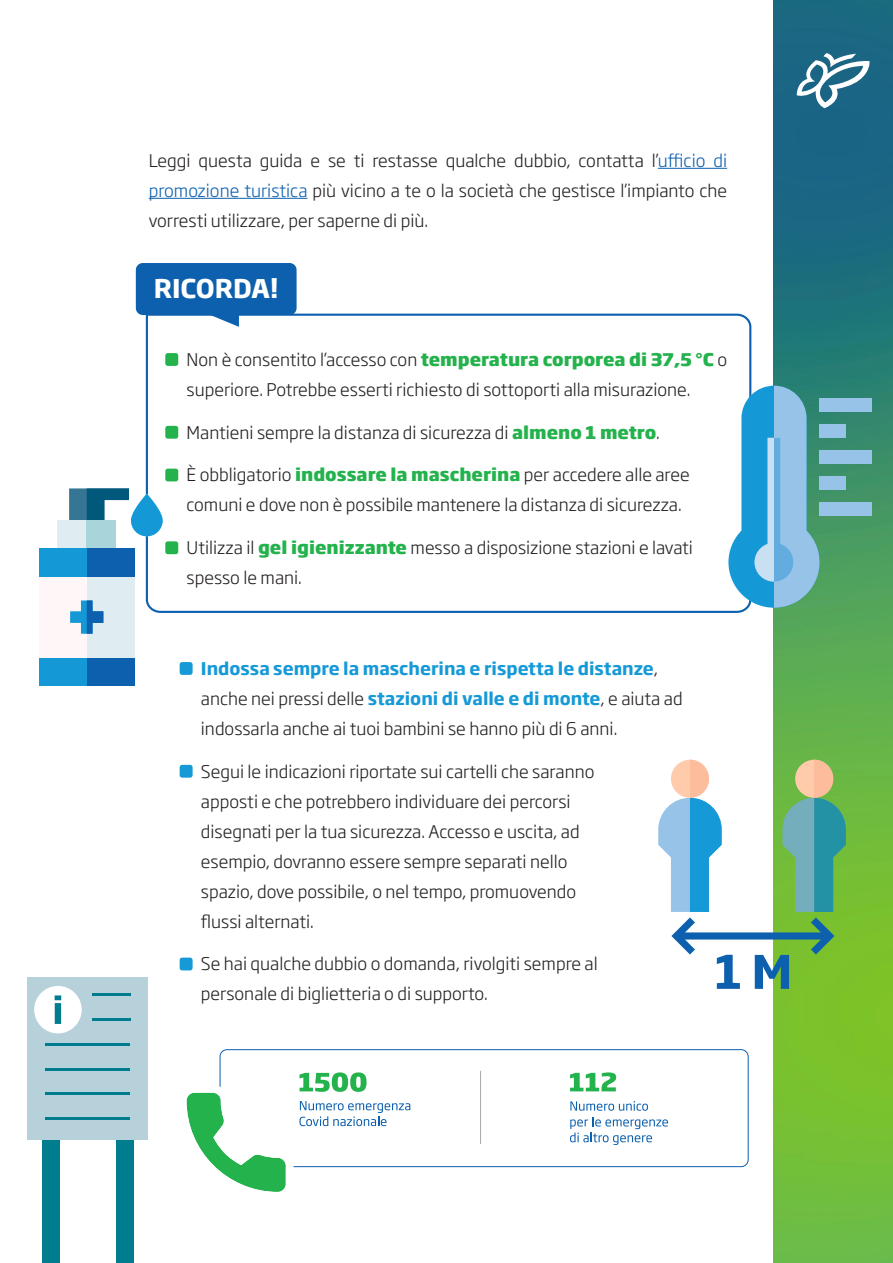
<style>
.page{position:relative;width:893px;height:1263px;background:#fff}
.page>*{position:absolute;margin:0;border:0;box-sizing:border-box;transform-origin:0 0}
._01_Corpo_testo{font:700 25.5px "Soho Gothic Pro";color:#fff}
._02_Elenco{font:300 17.25px/30px "Soho Gothic Pro";color:#231f20}
._01_Corpo_testo-2{font:300 17.25px/30px "Soho Gothic Pro";color:#231f20;text-align:justify}
.s1{color:#0d60ae}
.s2{font-weight:800;color:#23b24b}
.s3{font-weight:700;color:#1599d7}
</style>
<div class="page">
<img style="left:774px;top:0;width:119px;height:1263px">
<svg style="left:797px;top:53px;width:72px;height:55px"></svg>
<div style="left:136px;top:263px;width:161px;height:52px;background:#0c60ae;border-radius:7px"></div>
<svg style="left:145px;top:313px;width:607px;height:300px"></svg>
<div style="left:165px;top:353px;width:13px;height:13px;background:#23b24b;border-radius:3px"></div>
<div style="left:165px;top:426px;width:13px;height:13px;background:#23b24b;border-radius:3px"></div>
<div style="left:165px;top:469px;width:13px;height:12px;background:#23b24b;border-radius:3px"></div>
<div style="left:165px;top:541px;width:13px;height:13px;background:#23b24b;border-radius:3px"></div>
<div style="left:819px;top:399px;width:52px;height:13px;background:#97c3e8"></div>
<div style="left:819px;top:451px;width:52px;height:13px;background:#97c3e8"></div>
<div style="left:819px;top:503px;width:52px;height:13px;background:#97c3e8"></div>
<div style="left:819px;top:477px;width:26px;height:13px;background:#97c3e8"></div>
<div style="left:819px;top:425px;width:26px;height:13px;background:#97c3e8"></div>
<svg style="left:728px;top:386px;width:91px;height:222px"></svg>
<div style="left:57px;top:520px;width:59px;height:39px;background:#dfedf2"></div>
<div style="left:87px;top:520px;width:29px;height:39px;background:#a8d4da"></div>
<div style="left:39px;top:548px;width:95px;height:40px;background:#1599d6"></div>
<div style="left:87px;top:548px;width:47px;height:40px;background:#0c60ae"></div>
<div style="left:39px;top:646px;width:95px;height:40px;background:#1599d6"></div>
<div style="left:87px;top:646px;width:47px;height:40px;background:#0c60ae"></div>
<div style="left:39px;top:577px;width:95px;height:80px;background:#fff7f7"></div>
<div style="left:87px;top:577px;width:47px;height:80px;background:#dfedf2"></div>
<svg style="left:69px;top:488px;width:94px;height:48px"></svg>
<svg style="left:70px;top:600px;width:33px;height:34px"></svg>
<hr style="left:658px;top:168px;width:69px;height:1px;background:#0d60ae">
<hr style="left:149px;top:198px;width:158px;height:1px;background:#0d60ae">
<div style="left:180px;top:662px;width:13px;height:13px;background:#1599d7;border-radius:3px"></div>
<div style="left:180px;top:765px;width:13px;height:13px;background:#1599d7;border-radius:3px"></div>
<div style="left:180px;top:957px;width:13px;height:13px;background:#1599d7;border-radius:3px"></div>
<svg style="left:658px;top:760px;width:188px;height:229px"></svg>
<div style="left:42px;top:1117px;width:17px;height:146px;background:#007c8f"></div>
<div style="left:117px;top:1117px;width:17px;height:146px;background:#007c8f"></div>
<div style="left:27px;top:977px;width:121px;height:163px;background:#b6d1da"></div>
<hr style="left:92px;top:993px;width:38px;height:3px;background:#007c8f">
<hr style="left:92px;top:1018px;width:38px;height:3px;background:#007c8f">
<hr style="left:45px;top:1043px;width:85px;height:3px;background:#007c8f">
<hr style="left:45px;top:1067px;width:85px;height:3px;background:#007c8f">
<hr style="left:45px;top:1092px;width:85px;height:3px;background:#007c8f">
<hr style="left:45px;top:1117px;width:85px;height:3px;background:#007c8f">
<div style="left:34px;top:986px;width:48px;height:47px;background:#fff;border-radius:50%"></div>
<svg style="left:55px;top:995px;width:6px;height:29px"></svg>
<div style="left:220px;top:1049px;width:529px;height:118px;border:1px solid #0c60ae;border-radius:7px"></div>
<svg style="left:570px;top:1101px;width:78px;height:10px"></svg>
<svg style="left:570px;top:1117px;width:98px;height:28px"></svg>
<svg style="left:570px;top:1072px;width:46px;height:19px"></svg>
<hr style="left:480px;top:1071px;width:1px;height:73px;background:#a8a9ad">
<svg style="left:186px;top:1072px;width:224px;height:120px"></svg>
<p class="_01_Corpo_testo-2" style="left:149px;top:144px;width:580px">Leggi questa guida e se ti restasse qualche dubbio, contatta l’<span class="s1">ufficio di promozione turistica</span> più vicino a te o la società che gestisce l’impianto che vorresti utilizzare, per saperne di più.</p>
<p class="_01_Corpo_testo" style="left:154px;top:268px;width:126px">RICORDA!</p>
<p class="_02_Elenco" style="left:187px;top:343px;width:542px">Non è consentito l’accesso con <span class="s2">temperatura corporea di 37,5 °C</span> o superiore. Potrebbe esserti richiesto di sottoporti alla misurazione.</p>
<p class="_02_Elenco" style="left:187px;top:416px;width:475px">Mantieni sempre la distanza di sicurezza di <span class="s2">almeno 1 metro</span>.</p>
<p class="_02_Elenco" style="left:187px;top:459px;width:505px">È obbligatorio <span class="s2">indossare la mascherina</span> per accedere alle aree comuni e dove non è possibile mantenere la distanza di sicurezza.</p>
<p class="_02_Elenco" style="left:187px;top:532px;width:508px">Utilizza il <span class="s2">gel igienizzante</span> messo a disposizione stazioni e lavati spesso le mani.</p>
<p class="_02_Elenco" style="left:201px;top:652px;width:483px"><span class="s3">Indossa sempre la mascherina e rispetta le distanze</span>, anche nei pressi delle <span class="s3">stazioni di valle e di monte</span>, e aiuta ad indossarla anche ai tuoi bambini se hanno più di 6 anni.</p>
<p class="_02_Elenco" style="left:201px;top:755px;width:395px">Segui le indicazioni riportate sui cartelli che saranno apposti e che potrebbero individuare dei percorsi disegnati per la tua sicurezza. Accesso e uscita, ad esempio, dovranno essere sempre separati nello spazio, dove possibile, o nel tempo, promuovendo flussi alternati.</p>
<p class="_02_Elenco" style="left:201px;top:948px;width:398px">Se hai qualche dubbio o domanda, rivolgiti sempre al personale di biglietteria o di supporto.</p>
</div>
